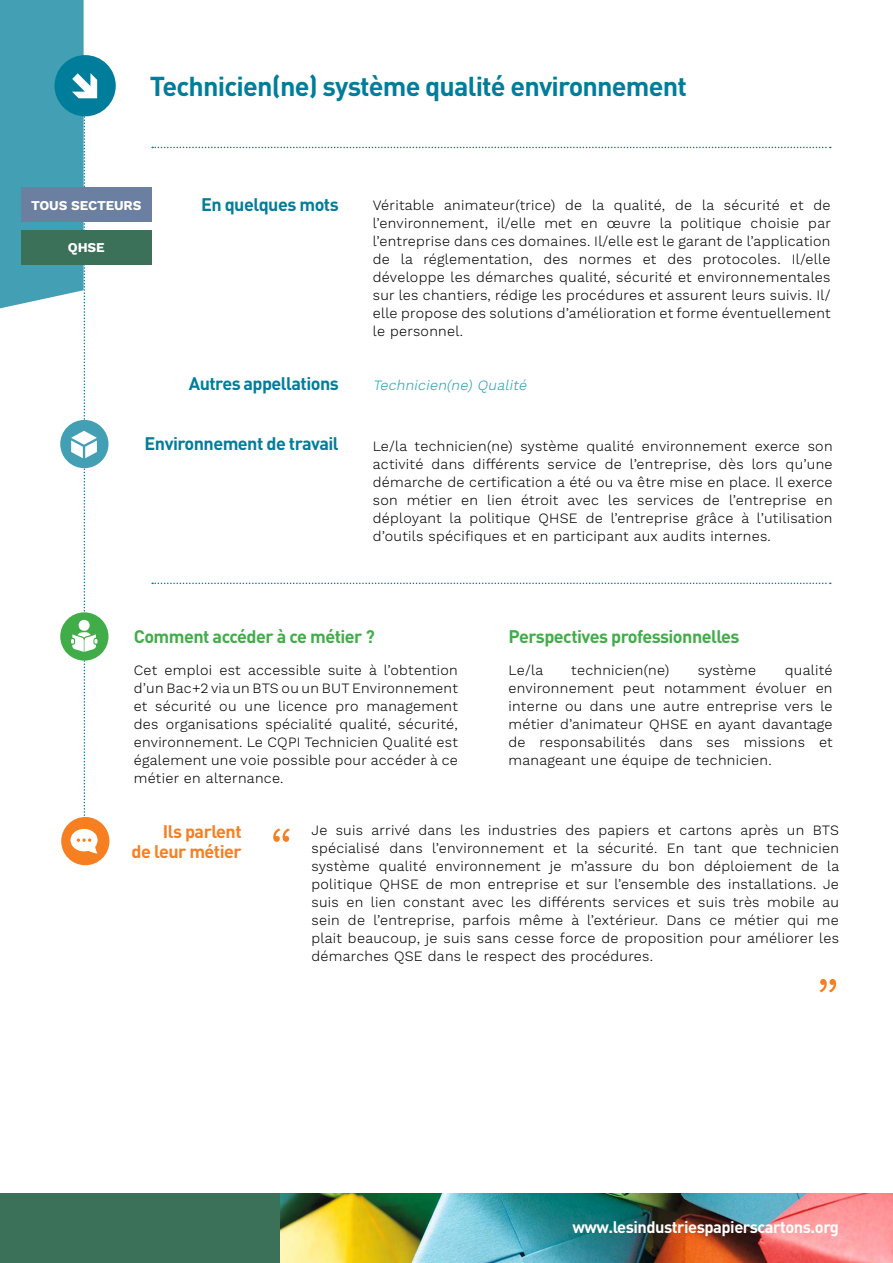
<style>
.page{position:relative;width:893px;height:1263px;background:#fff}
.page>*{position:absolute;margin:0;border:0;box-sizing:border-box;transform-origin:0 0}
.t1{font:300 60px "Work Sans";color:#f67f21}
.t2{font:700 27px "DINOT";letter-spacing:-.03em;color:#007d9b}
.t3{font:700 18px "DINOT";letter-spacing:-.03em;color:#007d9b}
.t4{font:700 18px "DINOT";letter-spacing:-.03em;color:#41ad49}
.t5{font:700 18px/19.5px "DINOT";letter-spacing:-.03em;color:#f67f21;text-align:right}
.t6{font:700 16.5px "DINOT";letter-spacing:-.03em;color:#fff}
.t7{font:300 14.25px/18px "Work Sans";letter-spacing:.02em;color:#000;text-align:justify}
.t8{font:italic 300 14.25px "Work Sans";color:#24a1b1}
.t9{font:700 13.5px "Work Sans";letter-spacing:-.01em;color:#fff}
</style>
<div class="page">
<div style="left:0;top:1193px;width:893px;height:70px;background:#3a7158"></div>
<img style="left:281px;top:1193px;width:612px;height:70px">
<div style="left:60px;top:612px;width:48px;height:49px;background:#41ad49;border-radius:50%"></div>
<div style="left:61px;top:817px;width:48px;height:48px;background:#f67f21;border-radius:50%"></div>
<div style="left:60px;top:420px;width:48px;height:48px;background:#43a0b4;border-radius:50%"></div>
<svg style="left:152px;top:147px;width:679px;height:1px"></svg>
<svg style="left:152px;top:583px;width:679px;height:1px"></svg>
<div style="left:21px;top:188px;width:130px;height:34px;background:#6b7fa0"></div>
<div style="left:21px;top:230px;width:130px;height:34px;background:#3a7158"></div>
<div style="left:54px;top:55px;width:62px;height:61px;background:#007d9b;border-radius:50%"></div>
<svg style="left:0;top:0;width:98px;height:854px"></svg>
<h2 class="t2" style="left:150px;top:67px;width:539px">Technicien(ne) système qualité environnement</h2>
<p class="t9" style="left:31px;top:197px;width:112px">TOUS SECTEURS</p>
<p class="t9" style="left:68px;top:239px;width:38px">QHSE</p>
<p class="t3" style="left:201px;top:192px;width:139px">En quelques mots</p>
<p class="t7" style="left:373px;top:197px;width:460px">Véritable animateur(trice) de la qualité, de la sécurité et de l’environnement, il/elle met en œuvre la politique choisie par l’entreprise dans ces domaines. Il/elle est le garant de l’application de la réglementation, des normes et des protocoles. Il/elle développe les démarches qualité, sécurité et environnementales sur les chantiers, rédige les procédures et assurent leurs suivis. Il/ elle propose des solutions d’amélioration et forme éventuellement le personnel.</p>
<p class="t3" style="left:189px;top:371px;width:152px">Autres appellations</p>
<p class="t8" style="left:373px;top:377px;width:158px">Technicien(ne) Qualité</p>
<p class="t3" style="left:145px;top:432px;width:196px">Environnement de travail</p>
<p class="t7" style="left:373px;top:437px;width:461px">Le/la technicien(ne) système qualité environnement exerce son activité dans différents service de l’entreprise, dès lors qu’une démarche de certification a été ou va être mise en place. Il exerce son métier en lien étroit avec les services de l’entreprise en déployant la politique QHSE de l’entreprise grâce à l’utilisation d’outils spécifiques et en participant aux audits internes.</p>
<p class="t4" style="left:134px;top:624px;width:243px">Comment accéder à ce métier ?</p>
<p class="t7" style="left:134px;top:662px;width:326px">Cet emploi est accessible suite à l’obtention d’un Bac+2 via un BTS ou un BUT Environnement et sécurité ou une licence pro management des organisations spécialité qualité, sécurité, environnement. Le CQPI Technicien Qualité est également une voie possible pour accéder à ce métier en alternance.</p>
<p class="t4" style="left:509px;top:624px;width:233px">Perspectives professionnelles</p>
<p class="t7" style="left:509px;top:662px;width:36px">Le/la</p>
<p class="t7" style="left:571px;top:662px;width:100px">technicien(ne)</p>
<p class="t7" style="left:698px;top:662px;width:60px">système</p>
<p class="t7" style="left:509px;top:662px;width:326px;text-indent:276px">qualité environnement peut notamment évoluer en interne ou dans une autre entreprise vers le métier d’animateur QHSE en ayant davantage de responsabilités dans ses missions et manageant une équipe de technicien.</p>
<p class="t5" style="left:132px;top:821px;width:112px">Ils parlent<br>de leur métier</p>
<p class="t7" style="left:311px;top:822px;width:529px">Je suis arrivé dans les industries des papiers et cartons après un BTS spécialisé dans l’environnement et la sécurité. En tant que technicien système qualité environnement je m’assure du bon déploiement de la politique QHSE de mon entreprise et sur l’ensemble des installations. Je suis en lien constant avec les différents services et suis très mobile au sein de l’entreprise, parfois même à l’extérieur. Dans ce métier qui me plait beaucoup, je suis sans cesse force de proposition pour améliorer les démarches QSE dans le respect des procédures.</p>
<h1 class="t1" style="left:270px;top:814px;width:24px">“</h1>
<h1 class="t1" style="left:816px;top:965px;width:24px">”</h1>
<p class="t6" style="left:572px;top:1216px;width:268px">www.lesindustriespapierscartons.org</p>
</div>
